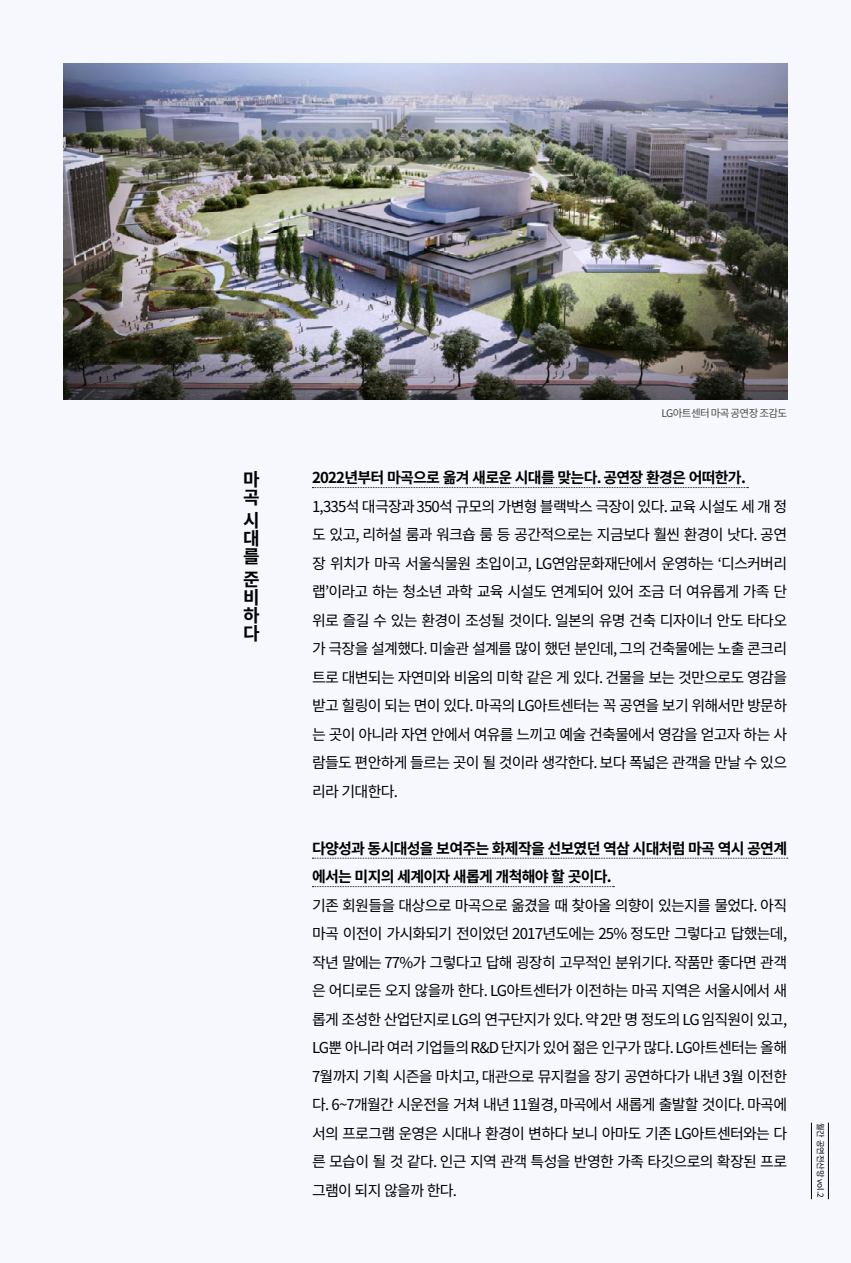
<style>
.page{position:relative;width:851px;height:1263px;background:#fff}
.page>*{position:absolute;margin:0;border:0;box-sizing:border-box;transform-origin:0 0}
.t1{font:700 18px/18px "Noto Sans CJ Kkr";color:#000;text-align:justify}
.t2{font:15px/28.5px "Noto Sans CJ Kkr";letter-spacing:-.05em;color:#000;text-align:justify}
.t3{font:700 15px/28.5px "Noto Sans CJ Kkr";letter-spacing:-.05em;color:#000}
.t4{font:10.5px "Noto Sans CJ Kkr";letter-spacing:-.06em;color:#4c4948}
.t5{font:8.25px "Noto Sans CJ Kkr";letter-spacing:-.025em;color:#000}
</style>
<div class="page">
<div style="left:0;top:0;width:850px;height:1263px;background:#f6f8fd"></div>
<svg style="left:312px;top:487px;width:436px;height:1px"></svg>
<svg style="left:312px;top:858px;width:475px;height:1px"></svg>
<svg style="left:312px;top:886px;width:302px;height:1px"></svg>
<img style="left:64px;top:64px;width:723px;height:336px">
<hr style="left:828px;top:1123px;width:1px;height:76px;background:#000">
<hr style="left:811px;top:1123px;width:1px;height:76px;background:#000">
<p class="t1" style="left:243px;top:470px;width:18px">마 곡</p>
<p class="t1" style="left:243px;top:512px;width:17px">시 대 를</p>
<p class="t1" style="left:243px;top:571px;width:18px">준 비 하 다</p>
<p class="t4" style="left:661px;top:408px;width:127px">LG아트센터 마곡 공연장 조감도</p>
<p class="t3" style="left:312px;top:464px;width:435px">2022년부터 마곡으로 옮겨 새로운 시대를 맞는다. 공연장 환경은 어떠한가.</p>
<p class="t2" style="left:312px;top:492px;width:476px">1,335석 대극장과 350석 규모의 가변형 블랙박스 극장이 있다. 교육 시설도 세 개 정 도 있고, 리허설 룸과 워크숍 룸 등 공간적으로는 지금보다 훨씬 환경이 낫다. 공연 장 위치가 마곡 서울식물원 초입이고, LG연암문화재단에서 운영하는 ‘디스커버리 랩’이라고 하는 청소년 과학 교육 시설도 연계되어 있어 조금 더 여유롭게 가족 단 위로 즐길 수 있는 환경이 조성될 것이다. 일본의 유명 건축 디자이너 안도 타다오 가 극장을 설계했다. 미술관 설계를 많이 했던 분인데, 그의 건축물에는 노출 콘크리 트로 대변되는 자연미와 비움의 미학 같은 게 있다. 건물을 보는 것만으로도 영감을 받고 힐링이 되는 면이 있다. 마곡의 LG아트센터는 꼭 공연을 보기 위해서만 방문하 는 곳이 아니라 자연 안에서 여유를 느끼고 예술 건축물에서 영감을 얻고자 하는 사 람들도 편안하게 들르는 곳이 될 것이라 생각한다. 보다 폭넓은 관객을 만날 수 있으 리라 기대한다.</p>
<p class="t3" style="left:312px;top:834px;width:476px">다양성과 동시대성을 보여주는 화제작을 선보였던 역삼 시대처럼 마곡 역시 공연계 에서는 미지의 세계이자 새롭게 개척해야 할 곳이다.</p>
<p class="t2" style="left:312px;top:891px;width:476px">기존 회원들을 대상으로 마곡으로 옮겼을 때 찾아올 의향이 있는지를 물었다. 아직 마곡 이전이 가시화되기 전이었던 2017년도에는 25% 정도만 그렇다고 답했는데, 작년 말에는 77%가 그렇다고 답해 굉장히 고무적인 분위기다. 작품만 좋다면 관객 은 어디로든 오지 않을까 한다. LG아트센터가 이전하는 마곡 지역은 서울시에서 새 롭게 조성한 산업단지로 LG의 연구단지가 있다. 약 2만 명 정도의 LG 임직원이 있고, LG뿐 아니라 여러 기업들의 R&amp;D 단지가 있어 젊은 인구가 많다. LG아트센터는 올해 7월까지 기획 시즌을 마치고, 대관으로 뮤지컬을 장기 공연하다가 내년 3월 이전한 다. 6~7개월간 시운전을 거쳐 내년 11월경, 마곡에서 새롭게 출발할 것이다. 마곡에 서의 프로그램 운영은 시대나 환경이 변하다 보니 아마도 기존 LG아트센터와는 다 른 모습이 될 것 같다. 인근 지역 관객 특성을 반영한 가족 타깃으로의 확장된 프로 그램이 되지 않을까 한다.</p>
<p class="t5" style="left:824px;top:1123px;width:76px;rotate:90deg">월간 공연전산망 vol.2</p>
</div>
